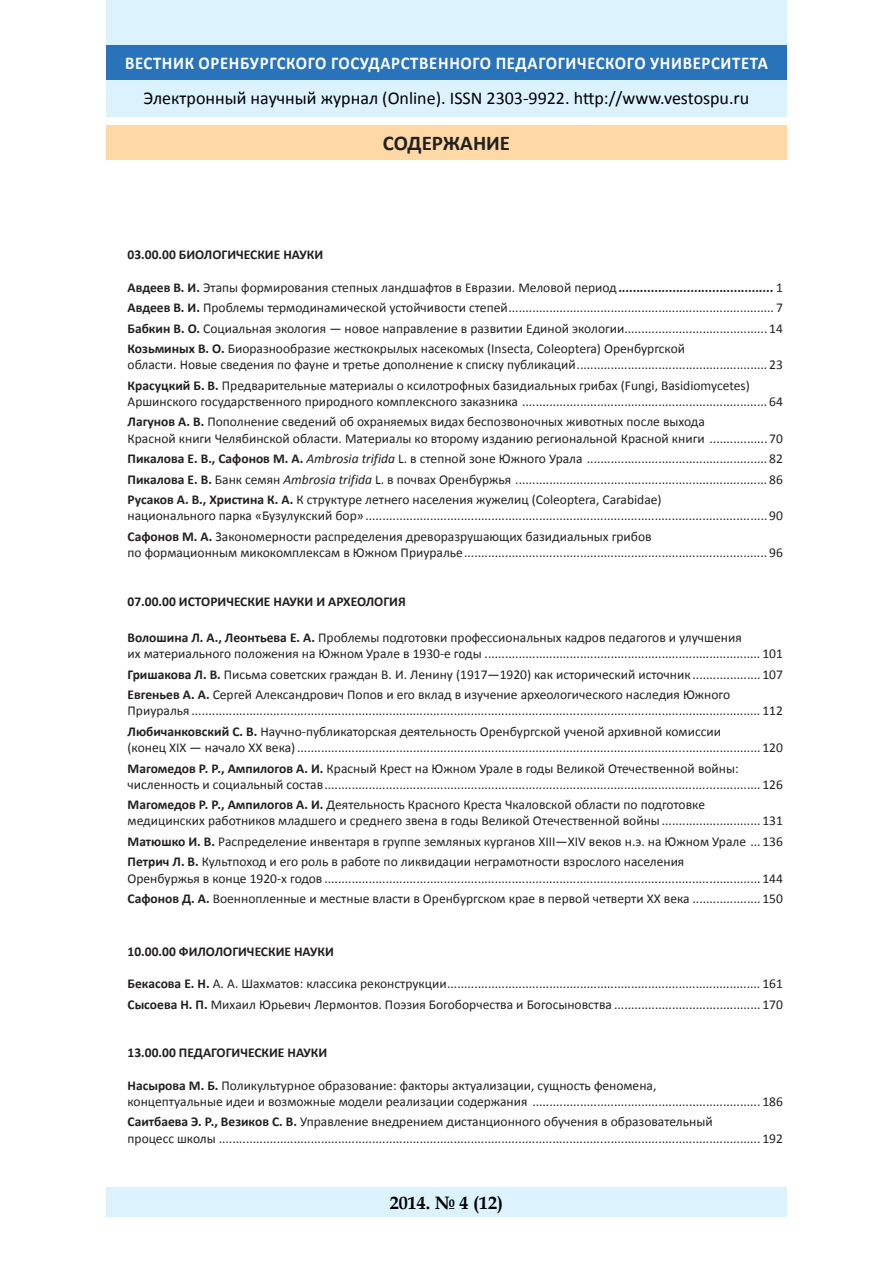
<style>
.page{position:relative;width:893px;height:1263px;background:#fff}
.page>*{position:absolute;margin:0;border:0;box-sizing:border-box;transform-origin:0 0}
.Заголовок_2{font:700 21px "Calibri";color:#231f20}
.t1{font:18px "Calibri";color:#000}
.t2{font:700 18px "Calibri";letter-spacing:.04em;color:#fff;scale:.93 1}
.t3{font:700 18px "Book Antiqua";color:#000}
.оглавление{font:13.5px/16.2px "Calibri";color:#231f20}
.оглавление-2{font:700 13.5px "Calibri";color:#231f20}
.s1{font-weight:700}
.s2{font-style:italic}
</style>
<div class="page">
<div style="left:106px;top:0;width:681px;height:116px;background:#dcf2fc"></div>
<div style="left:106px;top:45px;width:681px;height:34px;background:#2873ba"></div>
<div style="left:106px;top:1188px;width:681px;height:29px;background:#dcf2fc"></div>
<div style="left:106px;top:125px;width:681px;height:34px;background:#fed9a5"></div>
<h2 class="t2" style="left:125px;top:50px;width:693px">ВЕСТНИК ОРЕНБУРГСКОГО ГОСУДАРСТВЕННОГО ПЕДАГОГИЧЕСКОГО УНИВЕРСИТЕТА</h2>
<h2 class="t1" style="left:144px;top:85px;width:607px">Электронный научный журнал (Online). ISSN 2303-9922. http://www.vestospu.ru</h2>
<p class="Заголовок_2" style="left:383px;top:128px;width:129px">СОДЕРЖАНИЕ</p>
<p class="оглавление-2" style="left:128px;top:245px;width:197px">03.00.00 БИОЛОГИЧЕСКИЕ НАУКИ</p>
<p class="оглавление" style="left:128px;top:279px;width:657px"><span class="s1">Авдеев В. И.</span> Этапы формирования степных ландшафтов в Евразии. Меловой период<span class="s1">...........................................</span> 1</p>
<p class="оглавление" style="left:128px;top:299px;width:657px"><span class="s1">Авдеев В. И.</span> Проблемы термодинамической устойчивости степей.............................................................................. 7</p>
<p class="оглавление" style="left:128px;top:320px;width:657px"><span class="s1">Бабкин В. О.</span> Социальная экология — новое направление в развитии Единой экологии.......................................... 14</p>
<p class="оглавление" style="left:128px;top:340px;width:559px"><span class="s1">Козьминых В. О.</span> Биоразнообразие жесткокрылых насекомых (Insecta, Coleoptera) Оренбургской</p>
<p class="оглавление" style="left:128px;top:356px;width:657px">области. Новые сведения по фауне и третье дополнение к списку публикаций........................................................ 23</p>
<p class="оглавление" style="left:128px;top:377px;width:657px"><span class="s1">Красуцкий Б. В.</span> Предварительные материалы о ксилотрофных базидиальных грибах (Fungi, Basidiomycetes)<br>Аршинского государственного природного комплексного заказника ........................................................................ 64</p>
<p class="оглавление" style="left:128px;top:413px;width:579px"><span class="s1">Лагунов А. В.</span> Пополнение сведений об охраняемых видах беспозвоночных животных после выхода</p>
<p class="оглавление" style="left:128px;top:430px;width:657px">Красной книги Челябинской области. Материалы ко второму изданию региональной Красной книги ................. 70</p>
<p class="оглавление" style="left:128px;top:450px;width:657px"><span class="s1">Пикалова Е. В., Сафонов М. А.</span> <span class="s2">Ambrosia trifida</span> L. в степной зоне Южного Урала ..................................................... 82</p>
<p class="оглавление" style="left:128px;top:471px;width:657px"><span class="s1">Пикалова Е. В.</span> Банк семян <span class="s2">Ambrosia trifida</span> L. в почвах Оренбуржья .......................................................................... 86</p>
<p class="оглавление" style="left:128px;top:491px;width:536px"><span class="s1">Русаков А. В., Христина К. А.</span> К структуре летнего населения жужелиц (Coleoptera, Carabidae)</p>
<p class="оглавление" style="left:128px;top:507px;width:657px">национального парка «Бузулукский бор»......................................................................................................................90</p>
<p class="оглавление" style="left:128px;top:528px;width:526px"><span class="s1">Сафонов М. А.</span> Закономерности распределения древоразрушающих базидиальных грибов</p>
<p class="оглавление" style="left:128px;top:544px;width:657px">по формационным микокомплексам в Южном Приуралье......................................................................................... 96</p>
<p class="оглавление-2" style="left:128px;top:591px;width:280px">07.00.00 ИСТОРИЧЕСКИЕ НАУКИ И АРХЕОЛОГИЯ</p>
<p class="оглавление" style="left:128px;top:629px;width:616px"><span class="s1">Волошина Л. А., Леонтьева Е. А.</span> Проблемы подготовки профессиональных кадров педагогов и улучшения</p>
<p class="оглавление" style="left:128px;top:645px;width:657px">их материального положения на Южном Урале в 1930-е годы ................................................................................. 101</p>
<p class="оглавление" style="left:128px;top:666px;width:657px"><span class="s1">Гришакова Л. В.</span> Письма советских граждан В. И. Ленину (1917—1920) как исторический источник .................... 107</p>
<p class="оглавление" style="left:128px;top:686px;width:657px"><span class="s1">Евгеньев А. А.</span> Сергей Александрович Попов и его вклад в изучение археологического наследия Южного<br>Приуралья ....................................................................................................................................................................... 112</p>
<p class="оглавление" style="left:128px;top:723px;width:595px"><span class="s1">Любичанковский С. В.</span> Научно-публикаторская деятельность Оренбургской ученой архивной комиссии</p>
<p class="оглавление" style="left:128px;top:739px;width:657px">(конец XIX — начало XX века)........................................................................................................................................ 120</p>
<p class="оглавление" style="left:128px;top:760px;width:657px"><span class="s1">Магомедов Р. Р., Ампилогов А. И.</span> Красный Крест на Южном Урале в годы Великой Отечественной войны: численность и социальный состав................................................................................................................................ 126</p>
<p class="оглавление" style="left:128px;top:796px;width:579px"><span class="s1">Магомедов Р. Р., Ампилогов А. И.</span> Деятельность Красного Креста Чкаловской области по подготовке</p>
<p class="оглавление" style="left:128px;top:812px;width:657px">медицинских работников младшего и среднего звена в годы Великой Отечественной войны.............................131</p>
<p class="оглавление" style="left:128px;top:833px;width:657px"><span class="s1">Матюшко И. В.</span> Распределение инвентаря в группе земляных курганов XIII—XIV веков н.э. на Южном Урале ...136</p>
<p class="оглавление" style="left:128px;top:853px;width:558px"><span class="s1">Петрич Л. В.</span> Культпоход и его роль в работе по ликвидации неграмотности взрослого населения</p>
<p class="оглавление" style="left:128px;top:870px;width:657px">Оренбуржья в конце 1920-х годов ................................................................................................................................ 144</p>
<p class="оглавление" style="left:128px;top:890px;width:657px"><span class="s1">Сафонов Д. А.</span> Военнопленные и местные власти в Оренбургском крае в первой четверти ХХ века .................... 150</p>
<p class="оглавление-2" style="left:128px;top:942px;width:208px">10.00.00 ФИЛОЛОГИЧЕСКИЕ НАУКИ</p>
<p class="оглавление" style="left:128px;top:975px;width:657px"><span class="s1">Бекасова Е. Н.</span> А. А. Шахматов: классика реконструкции............................................................................................ 161</p>
<p class="оглавление" style="left:128px;top:996px;width:657px"><span class="s1">Сысоева Н. П.</span> Михаил Юрьевич Лермонтов. Поэзия Богоборчества и Богосыновства ........................................... 170</p>
<p class="оглавление-2" style="left:128px;top:1043px;width:201px">13.00.00 ПЕДАГОГИЧЕСКИЕ НАУКИ</p>
<p class="оглавление" style="left:128px;top:1077px;width:530px"><span class="s1">Насырова М. Б.</span> Поликультурное образование: факторы актуализации, сущность феномена,</p>
<p class="оглавление" style="left:128px;top:1093px;width:657px">концептуальные идеи и возможные модели реализации содержания ................................................................... 186</p>
<p class="оглавление" style="left:128px;top:1113px;width:587px"><span class="s1">Саитбаева Э. Р., Везиков С. В.</span> Управление внедрением дистанционного обучения в образовательный</p>
<p class="оглавление" style="left:128px;top:1130px;width:657px">процесс школы ............................................................................................................................................................... 192</p>
<h2 class="t3" style="left:390px;top:1190px;width:115px">2014. № 4 (12)</h2>
</div>
